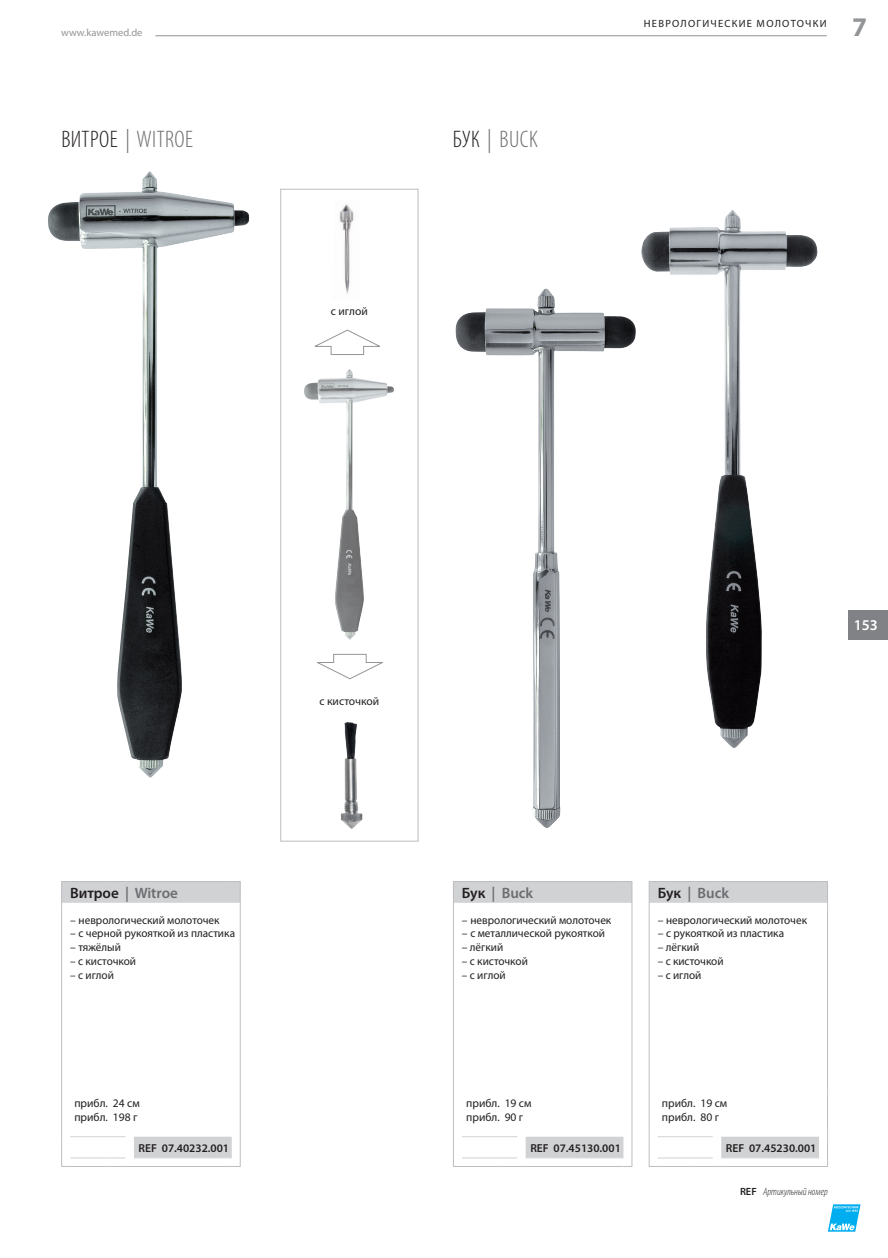
<style>
.page{position:relative;width:888px;height:1258px;background:#fff}
.page>*{position:absolute;margin:0;border:0;box-sizing:border-box;transform-origin:0 0}
.t1{font:700 27px "Myriad Pro";color:#939598}
.neu__16_pt__Light_Co{font:300 condensed 24px "Myriad Pro";letter-spacing:.02em;color:#6c6d70}
.neu__10_pt__Semibold{font:600 15px "Myriad Pro";color:#6c6d70}
.t2{font:600 15px "Myriad Pro";color:#fff}
.neu__7_7_pt__Regular{font:11.55px "Myriad Pro";color:#231f20}
.neu__7_7_pt__SemiBol{font:600 11.55px "Myriad Pro";color:#231f20}
.t3{font:10.5px "Myriad Pro";letter-spacing:.12em;color:#231f20}
.t4{font:italic 300 condensed 10.5px "Myriad Pro";color:#231f20}
.t5{font:10.5px "Myriad Pro";color:#939598}
.s1{color:#231f20}
.s2{font-weight:600;font-style:normal;font-stretch:normal}
</style>
<div class="page">
<div style="left:848px;top:610px;width:40px;height:30px;background:#808285"></div>
<svg style="left:828px;top:1204px;width:32px;height:28px"></svg>
<svg style="left:70px;top:881px;width:749px;height:277px"></svg>
<hr style="left:134px;top:1157px;width:98px;height:1px;background:#dcdddf">
<hr style="left:526px;top:1157px;width:97px;height:1px;background:#dcdddf">
<hr style="left:721px;top:1157px;width:98px;height:1px;background:#dcdddf">
<hr style="left:70px;top:881px;width:35px;height:1px;background:#bcbdc0">
<svg style="left:105px;top:881px;width:29px;height:1px"></svg>
<hr style="left:134px;top:881px;width:98px;height:1px;background:#bcbdc0">
<svg style="left:61px;top:881px;width:9px;height:30px"></svg>
<svg style="left:232px;top:881px;width:9px;height:30px"></svg>
<hr style="left:61px;top:911px;width:1px;height:183px;background:#bcbdc0">
<hr style="left:61px;top:1094px;width:1px;height:34px;background:#bcbdc0">
<hr style="left:240px;top:911px;width:1px;height:183px;background:#bcbdc0">
<hr style="left:240px;top:1094px;width:1px;height:34px;background:#bcbdc0">
<svg style="left:61px;top:1128px;width:9px;height:39px"></svg>
<hr style="left:70px;top:1166px;width:35px;height:1px;background:#bcbdc0">
<svg style="left:105px;top:1166px;width:29px;height:1px"></svg>
<hr style="left:134px;top:1166px;width:98px;height:1px;background:#bcbdc0">
<svg style="left:232px;top:1128px;width:9px;height:39px"></svg>
<hr style="left:462px;top:881px;width:35px;height:1px;background:#bcbdc0">
<svg style="left:497px;top:881px;width:29px;height:1px"></svg>
<hr style="left:526px;top:881px;width:97px;height:1px;background:#bcbdc0">
<hr style="left:658px;top:881px;width:35px;height:1px;background:#bcbdc0">
<svg style="left:693px;top:881px;width:28px;height:1px"></svg>
<hr style="left:721px;top:881px;width:98px;height:1px;background:#bcbdc0">
<svg style="left:453px;top:881px;width:9px;height:30px"></svg>
<svg style="left:623px;top:881px;width:10px;height:30px"></svg>
<svg style="left:649px;top:881px;width:9px;height:30px"></svg>
<svg style="left:819px;top:881px;width:9px;height:30px"></svg>
<hr style="left:453px;top:911px;width:1px;height:183px;background:#bcbdc0">
<hr style="left:632px;top:911px;width:1px;height:183px;background:#bcbdc0">
<hr style="left:649px;top:911px;width:1px;height:183px;background:#bcbdc0">
<hr style="left:827px;top:911px;width:1px;height:183px;background:#bcbdc0">
<hr style="left:453px;top:1094px;width:1px;height:34px;background:#bcbdc0">
<hr style="left:632px;top:1094px;width:1px;height:34px;background:#bcbdc0">
<hr style="left:649px;top:1094px;width:1px;height:34px;background:#bcbdc0">
<hr style="left:827px;top:1094px;width:1px;height:34px;background:#bcbdc0">
<svg style="left:453px;top:1128px;width:9px;height:39px"></svg>
<hr style="left:462px;top:1166px;width:35px;height:1px;background:#bcbdc0">
<svg style="left:497px;top:1166px;width:29px;height:1px"></svg>
<hr style="left:526px;top:1166px;width:97px;height:1px;background:#bcbdc0">
<svg style="left:623px;top:1128px;width:10px;height:39px"></svg>
<svg style="left:649px;top:1128px;width:9px;height:39px"></svg>
<hr style="left:658px;top:1166px;width:35px;height:1px;background:#bcbdc0">
<svg style="left:693px;top:1166px;width:28px;height:1px"></svg>
<hr style="left:721px;top:1166px;width:98px;height:1px;background:#bcbdc0">
<svg style="left:819px;top:1128px;width:9px;height:39px"></svg>
<hr style="left:70px;top:1136px;width:35px;height:1px;background:#d1d2d4">
<svg style="left:105px;top:1136px;width:20px;height:1px"></svg>
<hr style="left:70px;top:1157px;width:35px;height:1px;background:#d1d2d4">
<svg style="left:105px;top:1157px;width:20px;height:1px"></svg>
<hr style="left:462px;top:1136px;width:35px;height:1px;background:#d1d2d4">
<svg style="left:497px;top:1136px;width:20px;height:1px"></svg>
<hr style="left:462px;top:1157px;width:35px;height:1px;background:#d1d2d4">
<svg style="left:497px;top:1157px;width:20px;height:1px"></svg>
<hr style="left:658px;top:1136px;width:35px;height:1px;background:#d1d2d4">
<svg style="left:693px;top:1136px;width:20px;height:1px"></svg>
<hr style="left:658px;top:1157px;width:35px;height:1px;background:#d1d2d4">
<svg style="left:693px;top:1157px;width:20px;height:1px"></svg>
<div style="left:280px;top:189px;width:138px;height:652px;border:1px solid #bcbdc0"></div>
<img style="left:340px;top:722px;width:22px;height:107px">
<img style="left:339px;top:204px;width:15px;height:90px">
<img style="left:48px;top:171px;width:202px;height:607px">
<img style="left:455px;top:289px;width:181px;height:539px">
<img style="left:641px;top:210px;width:177px;height:538px">
<img style="left:304px;top:369px;width:90px;height:271px">
<svg style="left:314px;top:330px;width:66px;height:25px"></svg>
<svg style="left:317px;top:654px;width:66px;height:25px"></svg>
<hr style="left:155px;top:35px;width:672px;height:1px;background:#939598">
<p class="t5" style="left:61px;top:27px;width:83px">www.kawemed.de</p>
<h1 class="t1" style="left:852px;top:11px;width:16px">7</h1>
<p class="t3" style="left:644px;top:18px;width:184px">НЕВРОЛОГИЧЕСКИЕ МОЛОТОЧКИ</p>
<p class="neu__16_pt__Light_Co" style="left:62px;top:127px;width:133px"><span class="s1">ВИТРОЕ</span> | WITROE</p>
<p class="neu__16_pt__Light_Co" style="left:453px;top:127px;width:87px"><span class="s1">БУК</span> | BUCK</p>
<p class="neu__7_7_pt__Regular" style="left:331px;top:305px;width:38px">с иглой</p>
<p class="neu__7_7_pt__Regular" style="left:319px;top:695px;width:61px">с кисточкой</p>
<p class="t2" style="left:854px;top:616px;width:26px">153</p>
<p class="neu__10_pt__Semibold" style="left:70px;top:883px;width:109px"><span class="s1">Витрое</span> | Witroe</p>
<p class="neu__10_pt__Semibold" style="left:462px;top:883px;width:73px"><span class="s1">Бук</span> | Buck</p>
<p class="neu__10_pt__Semibold" style="left:658px;top:883px;width:73px"><span class="s1">Бук</span> | Buck</p>
<p class="neu__7_7_pt__Regular" style="left:70px;top:913px;width:151px">– неврологический молоточек</p>
<p class="neu__7_7_pt__Regular" style="left:70px;top:927px;width:166px">– с черной рукояткой из пластика</p>
<p class="neu__7_7_pt__Regular" style="left:70px;top:941px;width:52px">– тяжёлый</p>
<p class="neu__7_7_pt__Regular" style="left:70px;top:955px;width:67px">– с кисточкой</p>
<p class="neu__7_7_pt__Regular" style="left:70px;top:969px;width:45px">– с иглой</p>
<p class="neu__7_7_pt__Regular" style="left:462px;top:913px;width:151px">– неврологический молоточек</p>
<p class="neu__7_7_pt__Regular" style="left:462px;top:927px;width:145px">– с металлической рукояткой</p>
<p class="neu__7_7_pt__Regular" style="left:462px;top:941px;width:43px">– лёгкий</p>
<p class="neu__7_7_pt__Regular" style="left:462px;top:955px;width:67px">– с кисточкой</p>
<p class="neu__7_7_pt__Regular" style="left:462px;top:969px;width:45px">– с иглой</p>
<p class="neu__7_7_pt__Regular" style="left:658px;top:913px;width:151px">– неврологический молоточек</p>
<p class="neu__7_7_pt__Regular" style="left:658px;top:927px;width:128px">– с рукояткой из пластика</p>
<p class="neu__7_7_pt__Regular" style="left:658px;top:941px;width:43px">– лёгкий</p>
<p class="neu__7_7_pt__Regular" style="left:658px;top:955px;width:67px">– с кисточкой</p>
<p class="neu__7_7_pt__Regular" style="left:658px;top:969px;width:45px">– с иглой</p>
<p class="neu__7_7_pt__Regular" style="left:74px;top:1097px;width:67px">прибл. 24 см</p>
<p class="neu__7_7_pt__Regular" style="left:74px;top:1111px;width:65px">прибл. 198 г</p>
<p class="neu__7_7_pt__Regular" style="left:466px;top:1097px;width:67px">прибл. 19 см</p>
<p class="neu__7_7_pt__Regular" style="left:466px;top:1111px;width:59px">прибл. 90 г</p>
<p class="neu__7_7_pt__Regular" style="left:662px;top:1097px;width:67px">прибл. 19 см</p>
<p class="neu__7_7_pt__Regular" style="left:662px;top:1111px;width:59px">прибл. 80 г</p>
<p class="neu__7_7_pt__SemiBol" style="left:139px;top:1140px;width:92px">REF 07.40232.001</p>
<p class="neu__7_7_pt__SemiBol" style="left:530px;top:1140px;width:92px">REF 07.45130.001</p>
<p class="neu__7_7_pt__SemiBol" style="left:726px;top:1140px;width:92px">REF 07.45230.001</p>
<p class="t4" style="left:740px;top:1185px;width:89px"><span class="s2">REF</span> Артикульный номер</p>
</div>
